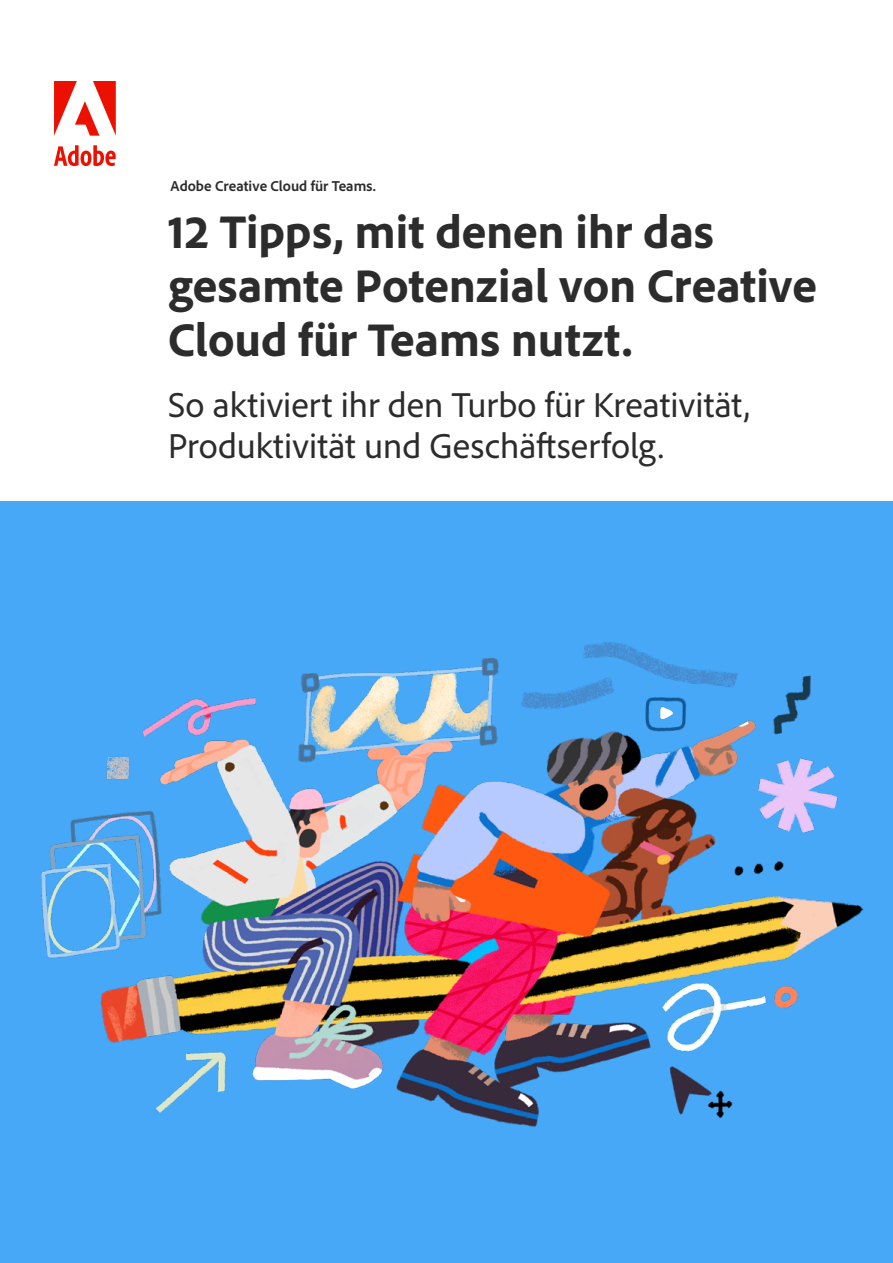
<style>
.page{position:relative;width:893px;height:1263px;background:#fff}
.page>*{position:absolute;margin:0;border:0;box-sizing:border-box;transform-origin:0 0}
.t1{font:800 48px/54px "Adobe Clean";color:#2c2c2c}
.t2{font:36px/40.5px "Adobe Clean";letter-spacing:.005em;color:#2c2c2c}
.t3{font:700 15px "Adobe Clean";color:#2c2c2c}
</style>
<div class="page">
<svg style="left:54px;top:81px;width:62px;height:55px"></svg>
<svg style="left:54px;top:145px;width:62px;height:21px"></svg>
<div style="left:0;top:501px;width:893px;height:761px;background:#46a8f7"></div>
<img style="left:41px;top:641px;width:823px;height:486px">
<p class="t3" style="left:171px;top:176px;width:207px">Adobe Creative Cloud für Teams.</p>
<h1 class="t1" style="left:168px;top:203px;width:650px">12 Tipps, mit denen ihr das gesamte Potenzial von Creative<br>Cloud für Teams nutzt.</h1>
<p class="t2" style="left:168px;top:384px;width:583px">So aktiviert ihr den Turbo für Kreativität,<br>Produktivität und Geschäftserfolg.</p>
</div>
